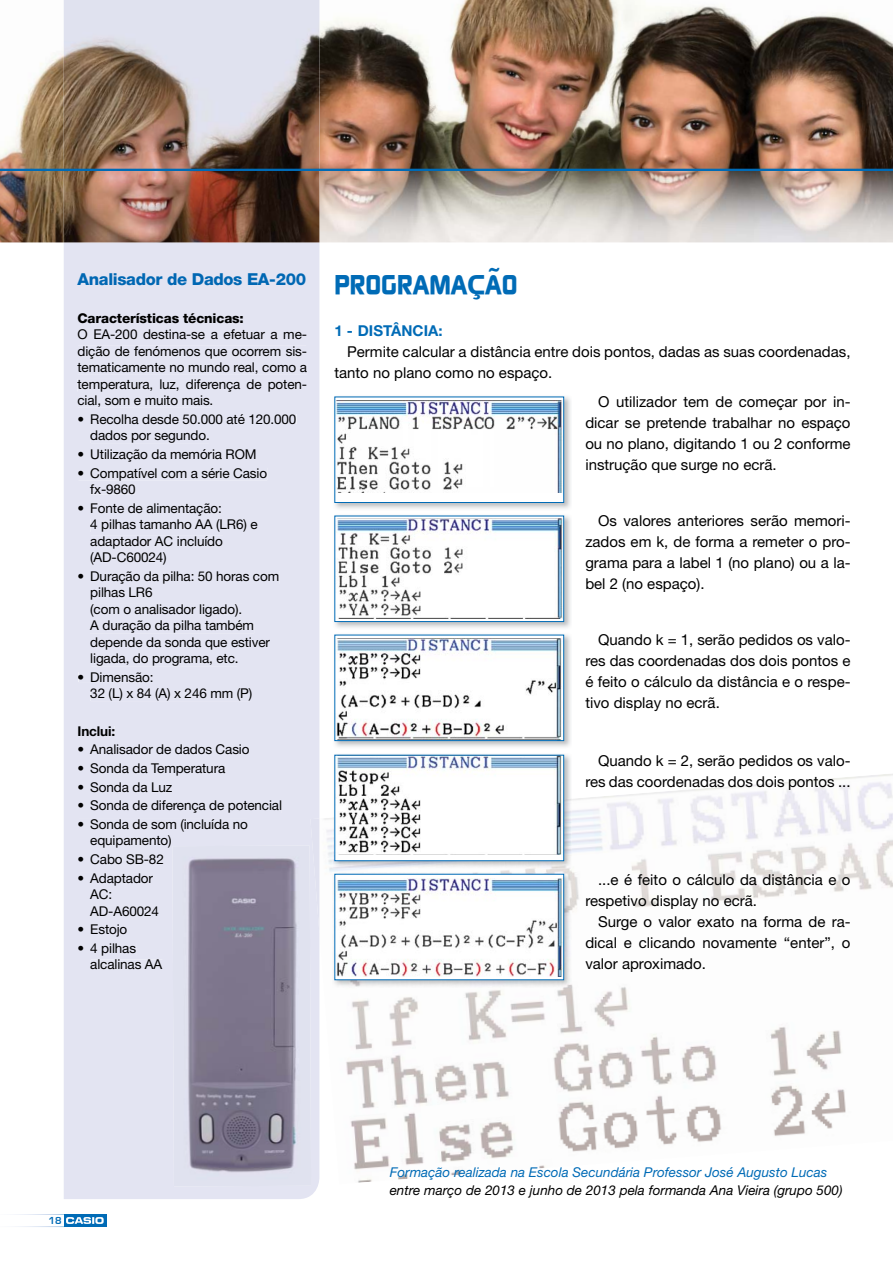
<style>
.page{position:relative;width:893px;height:1263px;background:#fff}
.page>*{position:absolute;margin:0;border:0;box-sizing:border-box;transform-origin:0 0}
.t1{font:700 27px "Continuum";color:#006bb6}
.t2{font:800 16.5px "Helvetica Neue LT Std";letter-spacing:-.02em;color:#0067b3}
.t3{font:15px/21px "Helvetica Neue LT Std";color:#000;text-align:justify}
.t4{font:700 15px "Helvetica Neue LT Std";color:#006bb6}
.t5{font:13.5px/16.5px "Helvetica Neue LT Std";letter-spacing:-.01em;color:#000}
.t6{font:italic 13.5px "Helvetica Neue LT Std";color:#006bb6}
.t7{font:italic 13.5px "Helvetica Neue LT Std";color:#000}
.t8{font:800 13.5px "Helvetica Neue LT Std";letter-spacing:-.01em;color:#000}
.t9{font:700 13.5px "Helvetica Neue LT Std";letter-spacing:-.01em;color:#000}
.t10{font:700 10.5px "Eurostile";color:#006bb6}
</style>
<div class="page">
<div style="left:64px;top:1214px;width:42px;height:13px;background:#006bb6"></div>
<svg style="left:17px;top:1214px;width:87px;height:13px"></svg>
<img style="left:319px;top:0;width:574px;height:242px">
<img style="left:319px;top:814px;width:56px;height:369px">
<img style="left:529px;top:774px;width:364px;height:312px">
<img style="left:367px;top:869px;width:162px;height:3px">
<img style="left:375px;top:988px;width:178px;height:192px">
<img style="left:548px;top:1086px;width:298px;height:82px">
<img style="left:334px;top:396px;width:237px;height:113px">
<div style="left:335px;top:397px;width:229px;height:106px;background:#fff"></div>
<img style="left:336px;top:401px;width:226px;height:91px">
<div style="left:334px;top:397px;width:230px;height:106px;border:1px solid #006bb6"></div>
<img style="left:334px;top:515px;width:237px;height:113px">
<img style="left:336px;top:518px;width:226px;height:100px">
<div style="left:334px;top:516px;width:230px;height:106px;border:1px solid #006bb6"></div>
<img style="left:334px;top:634px;width:237px;height:113px">
<img style="left:336px;top:639px;width:226px;height:100px">
<div style="left:334px;top:635px;width:230px;height:106px;border:1px solid #006bb6"></div>
<img style="left:334px;top:754px;width:238px;height:45px">
<img style="left:333px;top:799px;width:239px;height:70px">
<div style="left:335px;top:755px;width:229px;height:106px;background:linear-gradient(to right,#fff,#fff)"></div>
<img style="left:336px;top:757px;width:226px;height:97px">
<div style="left:334px;top:755px;width:230px;height:106px;border:1px solid #006bb6"></div>
<img style="left:333px;top:872px;width:239px;height:116px">
<div style="left:335px;top:874px;width:229px;height:106px;background:#fff"></div>
<img style="left:336px;top:878px;width:226px;height:98px">
<img style="left:0;top:50px;width:64px;height:192px">
<div style="left:64px;top:242px;width:255px;height:957px;background:#e3e4f2"></div>
<img style="left:319px;top:0;width:1px;height:169px">
<img style="left:310px;top:818px;width:9px;height:116px">
<img style="left:172px;top:846px;width:139px;height:340px">
<div style="left:77px;top:273px;width:229px;height:12px;background:#e3e4f2"></div>
<div style="left:78px;top:313px;width:165px;height:10px;background:#e3e4f2"></div>
<div style="left:78px;top:329px;width:228px;height:10px;background:#e3e4f2"></div>
<div style="left:78px;top:346px;width:228px;height:13px;background:#e3e4f2"></div>
<div style="left:78px;top:363px;width:229px;height:11px;background:#e3e4f2"></div>
<div style="left:78px;top:379px;width:228px;height:13px;background:#e3e4f2"></div>
<div style="left:78px;top:396px;width:134px;height:11px;background:#e3e4f2"></div>
<div style="left:78px;top:414px;width:218px;height:10px;background:#e3e4f2"></div>
<div style="left:91px;top:431px;width:118px;height:12px;background:#e3e4f2"></div>
<div style="left:78px;top:449px;width:177px;height:13px;background:#e3e4f2"></div>
<div style="left:78px;top:468px;width:189px;height:12px;background:#e3e4f2"></div>
<div style="left:90px;top:484px;width:45px;height:10px;background:#e3e4f2"></div>
<div style="left:78px;top:503px;width:144px;height:13px;background:#e3e4f2"></div>
<div style="left:91px;top:519px;width:167px;height:13px;background:#e3e4f2"></div>
<div style="left:91px;top:536px;width:132px;height:12px;background:#e3e4f2"></div>
<div style="left:91px;top:552px;width:75px;height:13px;background:#e3e4f2"></div>
<div style="left:78px;top:571px;width:201px;height:13px;background:#e3e4f2"></div>
<div style="left:91px;top:588px;width:62px;height:12px;background:#e3e4f2"></div>
<div style="left:91px;top:604px;width:151px;height:13px;background:#e3e4f2"></div>
<div style="left:90px;top:620px;width:164px;height:13px;background:#e3e4f2"></div>
<div style="left:91px;top:637px;width:179px;height:12px;background:#e3e4f2"></div>
<div style="left:91px;top:654px;width:146px;height:12px;background:#e3e4f2"></div>
<div style="left:78px;top:672px;width:75px;height:10px;background:#e3e4f2"></div>
<div style="left:91px;top:689px;width:161px;height:12px;background:#e3e4f2"></div>
<div style="left:78px;top:726px;width:36px;height:10px;background:#e3e4f2"></div>
<div style="left:78px;top:744px;width:171px;height:11px;background:#e3e4f2"></div>
<div style="left:78px;top:763px;width:147px;height:13px;background:#e3e4f2"></div>
<div style="left:78px;top:782px;width:94px;height:10px;background:#e3e4f2"></div>
<div style="left:78px;top:800px;width:203px;height:13px;background:#e3e4f2"></div>
<div style="left:78px;top:819px;width:170px;height:12px;background:#e3e4f2"></div>
<div style="left:91px;top:835px;width:80px;height:13px;background:#e3e4f2"></div>
<div style="left:78px;top:854px;width:85px;height:10px;background:#e3e4f2"></div>
<div style="left:78px;top:873px;width:75px;height:12px;background:#e3e4f2"></div>
<div style="left:90px;top:889px;width:22px;height:10px;background:#e3e4f2"></div>
<div style="left:90px;top:906px;width:68px;height:10px;background:#e3e4f2"></div>
<div style="left:78px;top:925px;width:49px;height:12px;background:#e3e4f2"></div>
<div style="left:78px;top:943px;width:58px;height:13px;background:#e3e4f2"></div>
<div style="left:91px;top:960px;width:71px;height:9px;background:#e3e4f2"></div>
<img style="left:64px;top:0;width:255px;height:242px">
<hr style="left:0;top:169px;width:893px;height:2px;background:#006bb6">
<p class="t2" style="left:78px;top:273px;width:230px">Analisador de Dados EA-200</p>
<p class="t8" style="left:78px;top:313px;width:168px">Características técnicas:</p>
<p class="t5" style="left:78px;top:328px;width:231px;text-align:justify">O EA-200 destina-se a efetuar a me&shy;dição de fenómenos que ocorrem sis&shy;tematicamente no mundo real, como a temperatura, luz, diferença de poten&shy;cial, som e muito mais.</p>
<p class="t5" style="left:90px;top:412px;width:208px;text-indent:-13px">• Recolha desde 50.000 até 120.000 dados por segundo.</p>
<p class="t5" style="left:78px;top:448px;width:181px">• Utilização da memória ROM</p>
<p class="t5" style="left:90px;top:466px;width:178px;text-indent:-13px">• Compatível com a série Casio fx-9860</p>
<p class="t5" style="left:90px;top:501px;width:169px;text-indent:-13px">• Fonte de alimentação:<br>4 pilhas tamanho AA (LR6) e adaptador AC incluído (AD-C60024)</p>
<p class="t5" style="left:90px;top:569px;width:190px;text-indent:-13px">• Duração da pilha: 50 horas com pilhas LR6<br>(com o analisador ligado).<br>A duração da pilha também depende da sonda que estiver ligada, do programa, etc.</p>
<p class="t5" style="left:90px;top:671px;width:163px;text-indent:-13px">• Dimensão:<br>32 (L) x 84 (A) x 246 mm (P)</p>
<p class="t9" style="left:78px;top:726px;width:39px">Inclui:</p>
<p class="t5" style="left:78px;top:743px;width:174px">• Analisador de dados Casio</p>
<p class="t5" style="left:78px;top:762px;width:149px">• Sonda da Temperatura</p>
<p class="t5" style="left:78px;top:780px;width:96px">• Sonda da Luz</p>
<p class="t5" style="left:78px;top:799px;width:206px">• Sonda de diferença de potencial</p>
<p class="t5" style="left:90px;top:817px;width:159px;text-indent:-13px">• Sonda de som (incluída no equipamento)</p>
<p class="t5" style="left:78px;top:853px;width:88px">• Cabo SB-82</p>
<p class="t5" style="left:90px;top:871px;width:70px;text-indent:-13px">• Adaptador<br>AC:<br>AD-A60024</p>
<p class="t5" style="left:78px;top:923px;width:51px">• Estojo</p>
<p class="t5" style="left:90px;top:941px;width:74px;text-indent:-13px">• 4 pilhas alcalinas AA</p>
<h1 class="t1" style="left:334px;top:272px;width:185px">PROGRAMAÇÃO</h1>
<p class="t4" style="left:334px;top:326px;width:110px">1 - DISTÂNCIA:</p>
<p class="t3" style="left:334px;top:343px;width:518px;text-indent:13px">Permite calcular a distância entre dois pontos, dadas as suas coordenadas, tanto no plano como no espaço.</p>
<p class="t3" style="left:585px;top:393px;width:267px;text-indent:13px">O utilizador tem de começar por in&shy;dicar se pretende trabalhar no espaço ou no plano, digitando 1 ou 2 conforme instrução que surge no ecrã.</p>
<p class="t3" style="left:585px;top:512px;width:267px;text-indent:13px">Os valores anteriores serão memori&shy;zados em k, de forma a remeter o pro&shy;grama para a label 1 (no plano) ou a la&shy;bel 2 (no espaço).</p>
<p class="t3" style="left:585px;top:631px;width:267px;text-indent:13px">Quando k = 1, serão pedidos os valo&shy;res das coordenadas dos dois pontos e é feito o cálculo da distância e o respe&shy;tivo display no ecrã.</p>
<p class="t3" style="left:585px;top:752px;width:267px;text-align:right">Quando k = 2, serão pedidos os valo&shy;res das coordenadas dos dois pontos ...</p>
<p class="t3" style="left:585px;top:871px;width:267px;text-indent:13px">...e é feito o cálculo da distância e o respetivo display no ecrã.</p>
<p class="t3" style="left:585px;top:913px;width:267px;text-indent:13px">Surge o valor exato na forma de ra&shy;dical e clicando novamente “enter”, o valor aproximado.</p>
<p class="t10" style="left:49px;top:1216px;width:15px">18</p>
<p class="t6" style="left:390px;top:1167px;width:439px">Formação realizada na Escola Secundária Professor José Augusto Lucas</p>
<p class="t7" style="left:390px;top:1185px;width:454px">entre março de 2013 e junho de 2013 pela formanda Ana Vieira (grupo 500)</p>
</div>
